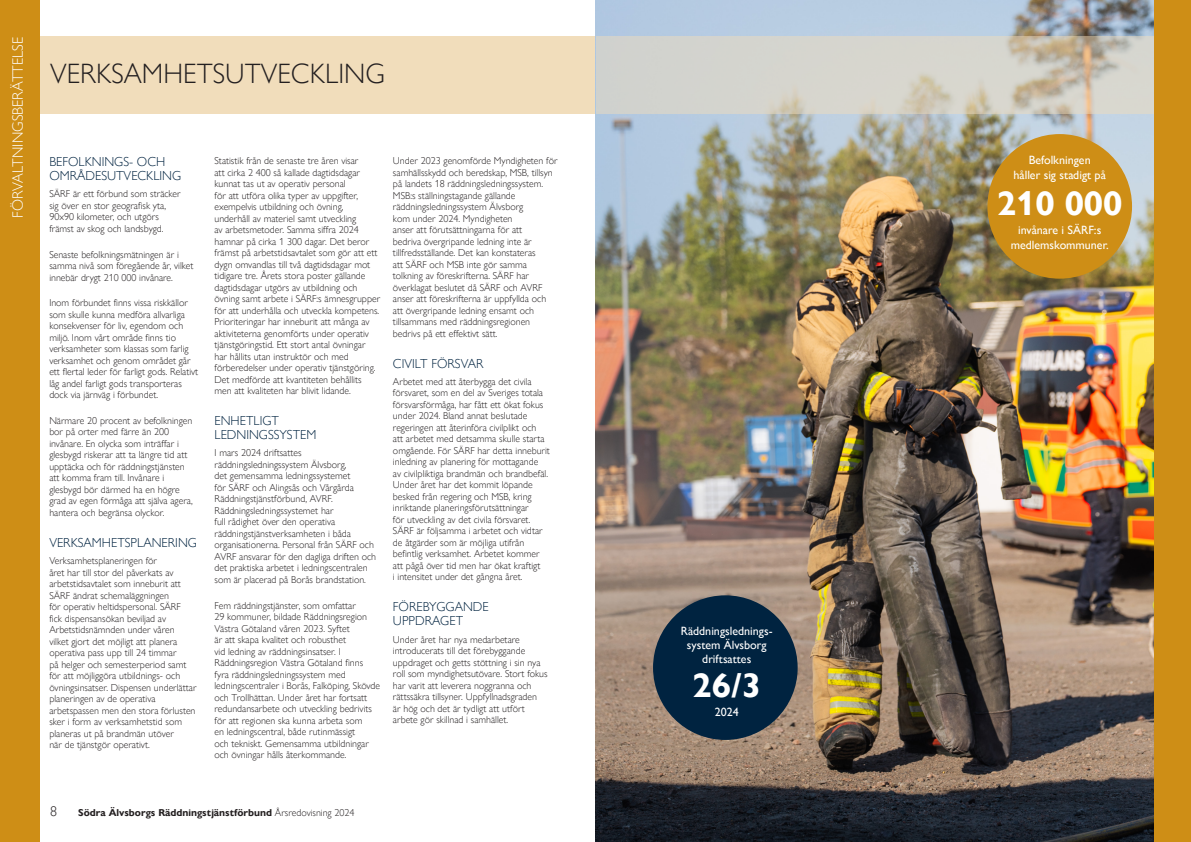
<style>
.page{position:relative;width:1191px;height:842px;background:#fff}
.page>*{position:absolute;margin:0;border:0;box-sizing:border-box;transform-origin:0 0}
.Vit_bildrubrik{font:700 34px "Gill Sans Nova";color:#fff}
.Vit_sidrubrik{font:300 28px "Gill Sans Nova";color:#231f20}
.Kaptielrubrik{font:300 15px "Gill Sans Nova";color:#fff}
.t1{font:300 14px "Gill Sans Nova";color:#231f20}
.Mellanrubrik_2_avstånd{font:300 13px/14px "Gill Sans Nova";color:#002340}
.Bildtext_vit{font:12px/14.4px "Gill Sans Nova";color:#fff;text-align:center}
.Brödtext_3-spalt{font:300 10px/11.5px "Gill Sans Nova";color:#231f20}
.Brödtext_2-spalt{font:700 10px "Gill Sans Nova";color:#231f20}
.s1{font-weight:300}
</style>
<div class="page">
<div style="left:0;top:36px;width:595px;height:77px;background:#f1ddbb"></div>
<img style="left:595px;top:0;width:559px;height:842px">
<div style="left:0;top:0;width:39px;height:842px;background:#ce8e16"></div>
<svg style="left:596px;top:36px;width:558px;height:77px;background:#d2cfc6"></svg>
<div style="left:987px;top:134px;width:145px;height:145px;background:#ce8e16;border-radius:50%"></div>
<div style="left:1154px;top:0;width:37px;height:842px;background:#ce8e16"></div>
<div style="left:653px;top:595px;width:144px;height:145px;background:#002340;border-radius:50%"></div>
<h2 class="Kaptielrubrik" style="left:9px;top:218px;width:182px;rotate:-90deg">FÖRVALTNINGSBERÄTTELSE</h2>
<h3 class="Vit_sidrubrik" style="left:50px;top:58px;width:336px">VERKSAMHETSUTVECKLING</h3>
<h4 class="Mellanrubrik_2_avstånd" style="left:49px;top:155px;width:133px">BEFOLKNINGS- OCH<br>OMRÅDESUTVECKLING</h4>
<p class="Brödtext_3-spalt" style="left:49px;top:188px;width:133px">SÄRF är ett förbund som sträcker sig över en stor geografisk yta,<br>90x90 kilometer, och utgörs främst av skog och landsbygd.</p>
<p class="Brödtext_3-spalt" style="left:49px;top:249px;width:146px">Senaste befolkningsmätningen är i samma nivå som föregående år, vilket innebär drygt 210 000 invånare.</p>
<p class="Brödtext_3-spalt" style="left:49px;top:297px;width:150px">Inom förbundet finns vissa riskkällor som skulle kunna medföra allvarliga konsekvenser för liv, egendom och miljö. Inom vårt område finns tio verksamheter som klassas som farlig verksamhet och genom området går ett flertal leder för farligt gods. Relativt låg andel farligt gods transporteras dock via järnväg i förbundet.</p>
<p class="Brödtext_3-spalt" style="left:49px;top:415px;width:145px">Närmare 20 procent av befolkningen bor på orter med färre än 200 invånare. En olycka som inträffar i glesbygd riskerar att ta längre tid att upptäcka och för räddningstjänsten att komma fram till. Invånare i glesbygd bör därmed ha en högre grad av egen förmåga att själva agera, hantera och begränsa olyckor.</p>
<h4 class="Mellanrubrik_2_avstånd" style="left:49px;top:536px;width:149px">VERKSAMHETSPLANERING</h4>
<p class="Brödtext_3-spalt" style="left:49px;top:555px;width:149px">Verksamhetsplaneringen för<br>året har till stor del påverkats av arbetstidsavtalet som inneburit att SÄRF ändrat schemaläggningen<br>för operativ heltidspersonal. SÄRF<br>fick dispensansökan beviljad av Arbetstidsnämnden under våren<br>vilket gjort det möjligt att planera operativa pass upp till 24 timmar<br>på helger och semesterperiod samt för att möjliggöra utbildnings- och övningsinsatser. Dispensen underlättar planeringen av de operativa arbetspassen men den stora förlusten sker i form av verksamhetstid som planeras ut på brandmän utöver<br>när de tjänstgör operativt.</p>
<p class="Brödtext_3-spalt" style="left:214px;top:155px;width:167px">Statistik från de senaste tre åren visar<br>att cirka 2 400 så kallade dagtidsdagar kunnat tas ut av operativ personal<br>för att utföra olika typer av uppgifter, exempelvis utbildning och övning, underhåll av materiel samt utveckling<br>av arbetsmetoder. Samma siffra 2024 hamnar på cirka 1 300 dagar. Det beror främst på arbetstidsavtalet som gör att ett dygn omvandlas till två dagtidsdagar mot tidigare tre. Årets stora poster gällande dagtidsdagar utgörs av utbildning och övning samt arbete i SÄRF:s ämnesgrupper för att underhålla och utveckla kompetens.<br>Prioriteringar har inneburit att många av aktiviteterna genomförts under operativ tjänstgöringstid. Ett stort antal övningar har hållits utan instruktör och med förberedelser under operativ tjänstgöring.<br>Det medförde att kvantiteten behållits men att kvaliteten har blivit lidande.</p>
<h4 class="Mellanrubrik_2_avstånd" style="left:214px;top:414px;width:103px">ENHETLIGT<br>LEDNINGSSYSTEM</h4>
<p class="Brödtext_3-spalt" style="left:214px;top:447px;width:163px">I mars 2024 driftsattes räddningsledningssystem Älvsborg,<br>det gemensamma ledningssystemet<br>för SÄRF och Alingsås och Vårgårda Räddningstjänstförbund, AVRF.<br>Räddningsledningssystemet har<br>full rådighet över den operativa räddningstjänstverksamheten i båda organisationerna. Personal från SÄRF och AVRF ansvarar för den dagliga driften och det praktiska arbetet i ledningscentralen som är placerad på Borås brandstation.</p>
<p class="Brödtext_3-spalt" style="left:214px;top:600px;width:167px">Fem räddningstjänster, som omfattar<br>29 kommuner, bildade Räddningsregion Västra Götaland våren 2023. Syftet<br>är att skapa kvalitet och robusthet<br>vid ledning av räddningsinsatser. I Räddningsregion Västra Götaland finns fyra räddningsledningssystem med ledningscentraler i Borås, Falköping, Skövde och Trollhättan. Under året har fortsatt redundansarbete och utveckling bedrivits för att regionen ska kunna arbeta som<br>en ledningscentral, både rutinmässigt<br>och tekniskt. Gemensamma utbildningar och övningar hålls återkommande.</p>
<p class="Brödtext_3-spalt" style="left:393px;top:155px;width:166px">Under 2023 genomförde Myndigheten för samhällsskydd och beredskap, MSB, tillsyn på landets 18 räddningsledningssystem.<br>MSB:s ställningstagande gällande räddningsledningssystem Älvsborg<br>kom under 2024. Myndigheten<br>anser att förutsättningarna för att<br>bedriva övergripande ledning inte är tillfredsställande. Det kan konstateras<br>att SÄRF och MSB inte gör samma tolkning av föreskrifterna. SÄRF har överklagat beslutet då SÄRF och AVRF anser att föreskrifterna är uppfyllda och att övergripande ledning ensamt och tillsammans med räddningsregionen bedrivs på ett effektivt sätt.</p>
<h4 class="Mellanrubrik_2_avstånd" style="left:393px;top:356px;width:92px">CIVILT FÖRSVAR</h4>
<p class="Brödtext_3-spalt" style="left:393px;top:376px;width:158px">Arbetet med att återbygga det civila försvaret, som en del av Sveriges totala försvarsförmåga, har fått ett ökat fokus under 2024. Bland annat beslutade regeringen att återinföra civilplikt och<br>att arbetet med detsamma skulle starta omgående. För SÄRF har detta inneburit inledning av planering för mottagande<br>av civilpliktiga brandmän och brandbefäl.<br>Under året har det kommit löpande besked från regering och MSB, kring inriktande planeringsförutsättningar<br>för utveckling av det civila försvaret.<br>SÄRF är följsamma i arbetet och vidtar de åtgärder som är möjliga utifrån befintlig verksamhet. Arbetet kommer att pågå över tid men har ökat kraftigt<br>i intensitet under det gångna året.</p>
<h4 class="Mellanrubrik_2_avstånd" style="left:393px;top:600px;width:97px">FÖREBYGGANDE<br>UPPDRAGET</h4>
<p class="Brödtext_3-spalt" style="left:393px;top:634px;width:156px">Under året har nya medarbetare introducerats till det förebyggande uppdraget och getts stöttning i sin nya roll som myndighetsutövare. Stort fokus har varit att leverera noggranna och rättssäkra tillsyner. Uppfyllnadsgraden<br>är hög och det är tydligt att utfört arbete gör skillnad i samhället.</p>
<h3 class="t1" style="left:50px;top:803px;width:8px">8</h3>
<p class="Brödtext_2-spalt" style="left:78px;top:806px;width:278px">Södra Älvsborgs Räddningstjänstförbund <span class="s1">Årsredovisning 2024</span></p>
<p class="Bildtext_vit" style="left:681px;top:623px;width:93px">Räddningslednings&shy;system Älvsborg driftsattes</p>
<p class="Vit_bildrubrik" style="left:692px;top:665px;width:70px">26/3</p>
<p class="Bildtext_vit" style="left:714px;top:704px;width:25px">2024</p>
<p class="Bildtext_vit" style="left:1028px;top:153px;width:63px">Befolkningen</p>
<p class="Bildtext_vit" style="left:1013px;top:168px;width:94px">håller sig stadigt på</p>
<p class="Vit_bildrubrik" style="left:997px;top:183px;width:127px">210 000</p>
<p class="Bildtext_vit" style="left:1010px;top:223px;width:99px">invånare i SÄRF:s medlemskommuner.</p>
</div>
